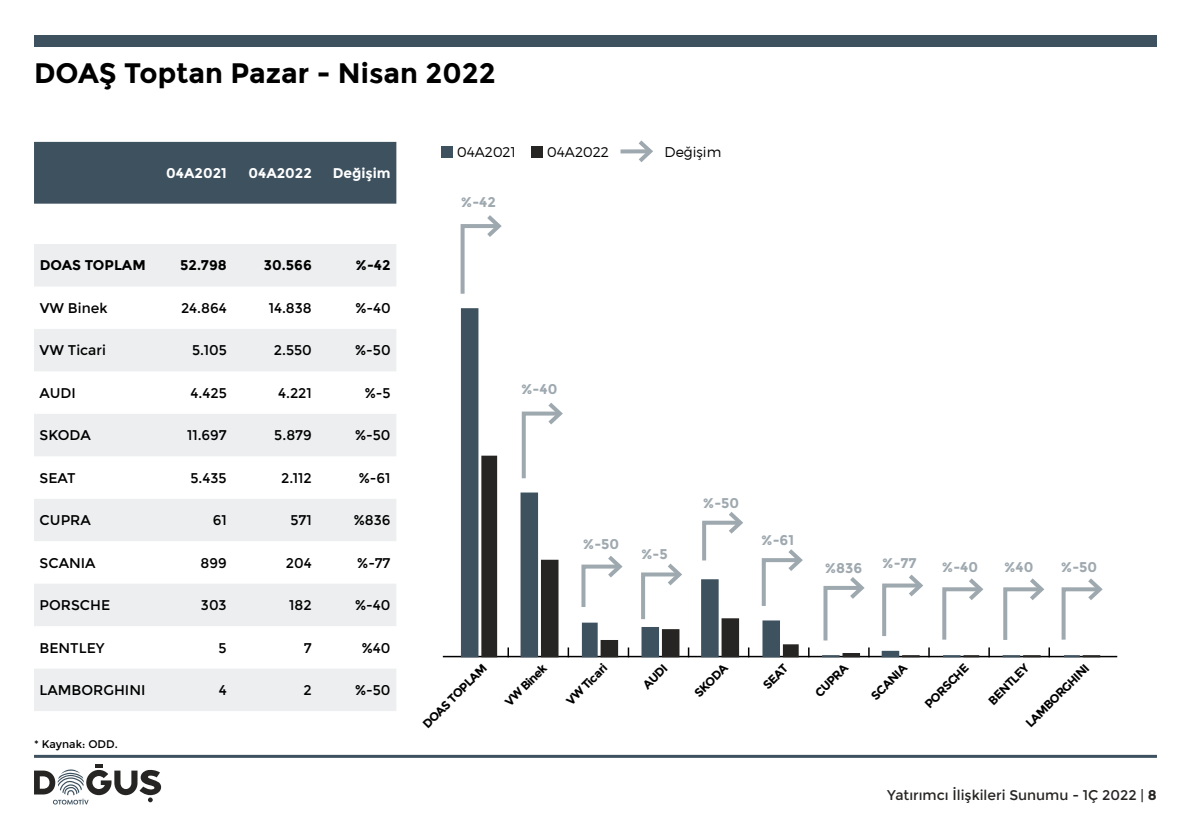
<style>
.page{position:relative;width:1191px;height:840px;background:#fff}
.page>*{position:absolute;margin:0;border:0;box-sizing:border-box;transform-origin:0 0}
.t1{font:700 28px "Montserrat";color:#000}
.t2{font:14px "Montserrat";color:#000}
.t3{font:700 14px "Montserrat";color:#9ea8af}
.t4{font:14px "Montserrat";color:#262523}
.t5{font:700 14px "Montserrat";color:#000}
.t6{font:300 14px "Montserrat";color:#000}
.t7{font:700 14px "Montserrat";color:#fff}
.t8{font:700 12px "Montserrat";color:#000}
.t9{font:11px "Montserrat";color:#000}
.s1{font-weight:700}
</style>
<div class="page">
<div style="left:34px;top:35px;width:1123px;height:12px;background:#3d515f"></div>
<hr style="left:34px;top:754px;width:1123px;height:3px;background:#3d515f">
<svg style="left:34px;top:764px;width:128px;height:40px"></svg>
<div style="left:441px;top:146px;width:12px;height:11px;background:#3d515f"></div>
<div style="left:531px;top:146px;width:11px;height:11px;background:#262523"></div>
<svg style="left:620px;top:149px;width:14px;height:4px"></svg>
<svg style="left:634px;top:140px;width:19px;height:22px"></svg>
<div style="left:34px;top:142px;width:362px;height:61px;background:#3d515f"></div>
<svg style="left:34px;top:244px;width:362px;height:466px;fill:#eceeef"></svg>
<hr style="left:443px;top:655px;width:674px;height:2px;background:#000">
<svg style="left:460px;top:215px;width:42px;height:79px"></svg>
<svg style="left:461px;top:308px;width:102px;height:349px"></svg>
<svg style="left:481px;top:455px;width:619px;height:202px"></svg>
<h1 class="t1" style="left:34px;top:57px;width:463px">DOAŞ Toptan Pazar - Nisan 2022</h1>
<p class="t7" style="left:166px;top:165px;width:62px">04A2021</p>
<p class="t7" style="left:248px;top:165px;width:65px">04A2022</p>
<p class="t7" style="left:333px;top:165px;width:59px">Değişim</p>
<p class="t5" style="left:40px;top:257px;width:108px">DOAS TOPLAM</p>
<p class="t5" style="left:180px;top:257px;width:48px">52.798</p>
<p class="t5" style="left:264px;top:257px;width:49px">30.566</p>
<p class="t5" style="left:356px;top:257px;width:37px">%-42</p>
<p class="t2" style="left:40px;top:300px;width:69px">VW Binek</p>
<p class="t2" style="left:181px;top:300px;width:47px">24.864</p>
<p class="t2" style="left:269px;top:300px;width:45px">14.838</p>
<p class="t2" style="left:355px;top:300px;width:37px">%-40</p>
<p class="t2" style="left:40px;top:342px;width:68px">VW Ticari</p>
<p class="t2" style="left:192px;top:342px;width:36px">5.105</p>
<p class="t2" style="left:274px;top:342px;width:40px">2.550</p>
<p class="t2" style="left:355px;top:342px;width:37px">%-50</p>
<p class="t2" style="left:40px;top:384px;width:38px">AUDI</p>
<p class="t2" style="left:190px;top:384px;width:38px">4.425</p>
<p class="t2" style="left:278px;top:384px;width:35px">4.221</p>
<p class="t2" style="left:365px;top:384px;width:27px">%-5</p>
<p class="t2" style="left:40px;top:427px;width:53px">SKODA</p>
<p class="t2" style="left:187px;top:427px;width:41px">11.697</p>
<p class="t2" style="left:274px;top:427px;width:39px">5.879</p>
<p class="t2" style="left:355px;top:427px;width:37px">%-50</p>
<p class="t2" style="left:40px;top:469px;width:38px">SEAT</p>
<p class="t2" style="left:190px;top:469px;width:38px">5.435</p>
<p class="t2" style="left:281px;top:469px;width:32px">2.112</p>
<p class="t2" style="left:359px;top:469px;width:33px">%-61</p>
<p class="t2" style="left:40px;top:512px;width:53px">CUPRA</p>
<p class="t2" style="left:213px;top:512px;width:16px">61</p>
<p class="t2" style="left:290px;top:512px;width:23px">571</p>
<p class="t2" style="left:354px;top:512px;width:38px">%836</p>
<p class="t2" style="left:40px;top:554px;width:57px">SCANIA</p>
<p class="t2" style="left:200px;top:554px;width:28px">899</p>
<p class="t2" style="left:286px;top:554px;width:27px">204</p>
<p class="t2" style="left:357px;top:554px;width:35px">%-77</p>
<p class="t2" style="left:40px;top:596px;width:72px">PORSCHE</p>
<p class="t2" style="left:201px;top:596px;width:27px">303</p>
<p class="t2" style="left:289px;top:596px;width:24px">182</p>
<p class="t2" style="left:355px;top:596px;width:37px">%-40</p>
<p class="t2" style="left:40px;top:639px;width:67px">BENTLEY</p>
<p class="t2" style="left:219px;top:639px;width:10px">5</p>
<p class="t2" style="left:304px;top:639px;width:9px">7</p>
<p class="t2" style="left:362px;top:639px;width:30px">%40</p>
<p class="t2" style="left:40px;top:681px;width:107px">LAMBORGHINI</p>
<p class="t2" style="left:219px;top:681px;width:10px">4</p>
<p class="t2" style="left:303px;top:681px;width:10px">2</p>
<p class="t2" style="left:355px;top:681px;width:37px">%-50</p>
<p class="t9" style="left:34px;top:736px;width:85px">* Kaynak: ODD.</p>
<p class="t6" style="left:457px;top:144px;width:60px">04A2021</p>
<p class="t6" style="left:547px;top:144px;width:63px">04A2022</p>
<p class="t6" style="left:664px;top:144px;width:58px">Değişim</p>
<p class="t3" style="left:461px;top:193px;width:37px">%-42</p>
<p class="t3" style="left:521px;top:380px;width:38px">%-40</p>
<p class="t3" style="left:583px;top:535px;width:38px">%-50</p>
<p class="t3" style="left:641px;top:545px;width:28px">%-5</p>
<p class="t3" style="left:703px;top:494px;width:38px">%-50</p>
<p class="t3" style="left:761px;top:531px;width:34px">%-61</p>
<p class="t3" style="left:824px;top:559px;width:39px">%836</p>
<p class="t3" style="left:882px;top:554px;width:36px">%-77</p>
<p class="t3" style="left:942px;top:558px;width:38px">%-40</p>
<p class="t3" style="left:1004px;top:558px;width:31px">%40</p>
<p class="t3" style="left:1061px;top:558px;width:38px">%-50</p>
<p class="t8" style="left:502px;top:698px;width:55px;rotate:-45deg">VW Binek</p>
<p class="t8" style="left:760px;top:681px;width:31px;rotate:-45deg">SEAT</p>
<p class="t8" style="left:921px;top:700px;width:58px;rotate:-45deg">PORSCHE</p>
<p class="t8" style="left:640px;top:681px;width:31px;rotate:-45deg">AUDI</p>
<p class="t8" style="left:985px;top:697px;width:53px;rotate:-45deg">BENTLEY</p>
<p class="t8" style="left:420px;top:720px;width:86px;rotate:-45deg">DOAS TOPLAM</p>
<p class="t8" style="left:691px;top:689px;width:43px;rotate:-45deg">SKODA</p>
<p class="t8" style="left:563px;top:697px;width:54px;rotate:-45deg">VW Ticari</p>
<p class="t8" style="left:812px;top:689px;width:43px;rotate:-45deg">CUPRA</p>
<p class="t8" style="left:868px;top:692px;width:46px;rotate:-45deg">SCANIA</p>
<p class="t8" style="left:1022px;top:719px;width:85px;rotate:-45deg">LAMBORGHINI</p>
<p class="t4" style="left:887px;top:786px;width:271px">Yatırımcı İlişkileri Sunumu - 1Ç 2022 | <span class="s1">8</span></p>
</div>
